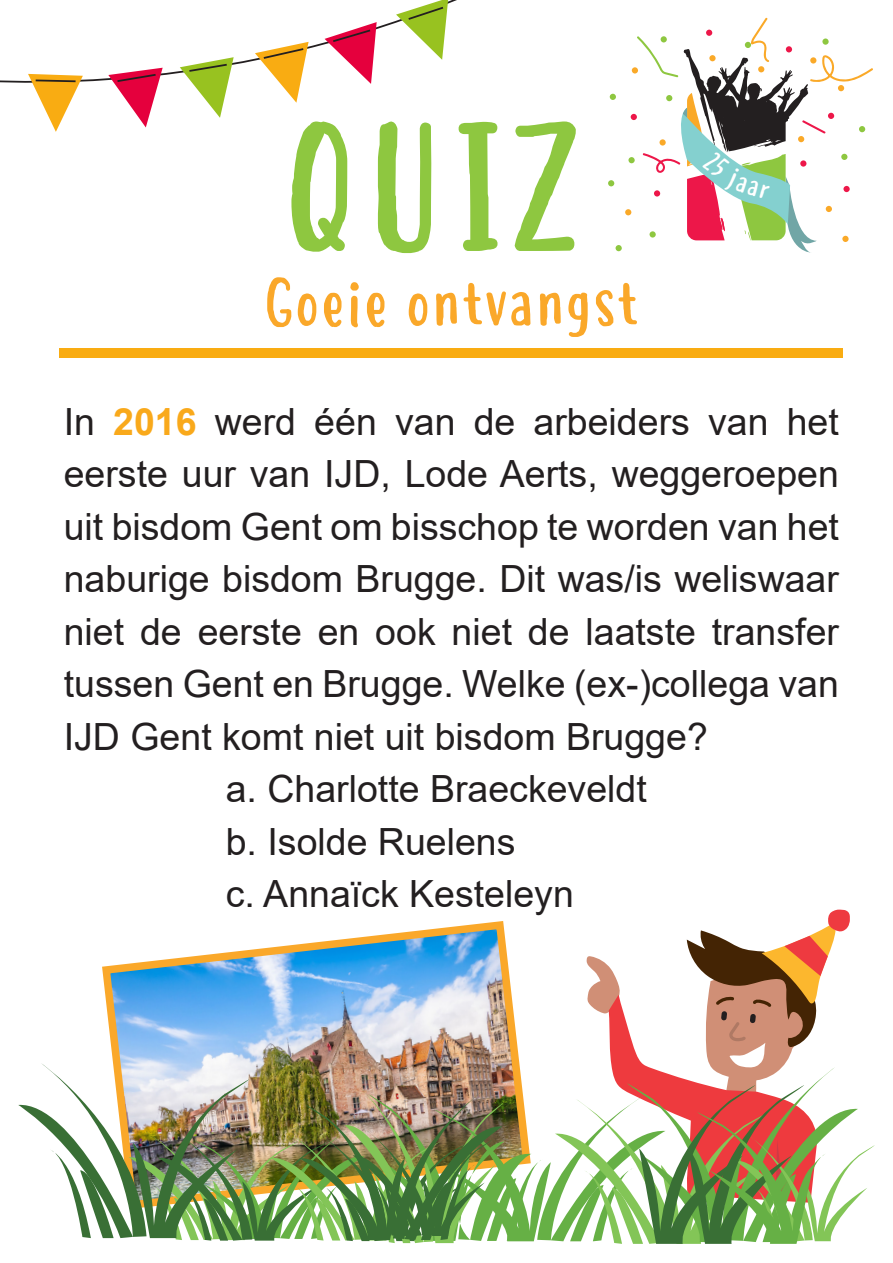
<style>
.page{position:relative;width:893px;height:1263px;background:#fff}
.page>*{position:absolute;margin:0;border:0;box-sizing:border-box;transform-origin:0 0}
.t1{font:178.65px "Hastoler";color:#8ec740}
.t2{font:66px "Hastoler";color:#faa82a}
.t3{font:37.5px "Arial";color:#231f20}
.s1{font-weight:700;color:#f9a91b}
</style>
<div class="page">
<div style="left:615px;top:245px;width:7px;height:6px;background:#8ec740;border-radius:50%"></div>
<svg style="left:28px;top:22px;width:349px;height:110px"></svg>
<svg style="left:396px;top:0;width:52px;height:60px"></svg>
<div style="left:59px;top:349px;width:784px;height:9px;background:#f9ac12"></div>
<img style="left:18px;top:909px;width:857px;height:335px">
<svg style="left:625px;top:17px;width:248px;height:236px"></svg>
<p class="t1" style="left:280px;top:90px;width:302px">QUIZ</p>
<p class="t2" style="left:263px;top:267px;width:377px">Goeie ontvangst</p>
<p class="t3" style="left:64px;top:396px;width:777px">In <span class="s1">2016</span> werd één van de arbeiders van het</p>
<p class="t3" style="left:64px;top:448px;width:777px">eerste uur van IJD, Lode Aerts, weggeroepen</p>
<p class="t3" style="left:64px;top:501px;width:777px">uit bisdom Gent om bisschop te worden van het</p>
<p class="t3" style="left:64px;top:553px;width:777px">naburige bisdom Brugge. Dit was/is weliswaar</p>
<p class="t3" style="left:64px;top:606px;width:777px">niet de eerste en ook niet de laatste transfer</p>
<p class="t3" style="left:64px;top:658px;width:777px">tussen Gent en Brugge. Welke (ex-)collega van</p>
<p class="t3" style="left:64px;top:711px;width:646px">IJD Gent komt niet uit bisdom Brugge?</p>
<p class="t3" style="left:226px;top:763px;width:423px">a. Charlotte Braeckeveldt</p>
<p class="t3" style="left:226px;top:816px;width:291px">b. Isolde Ruelens</p>
<p class="t3" style="left:226px;top:868px;width:350px">c. Annaïck Kesteleyn</p>
</div>
